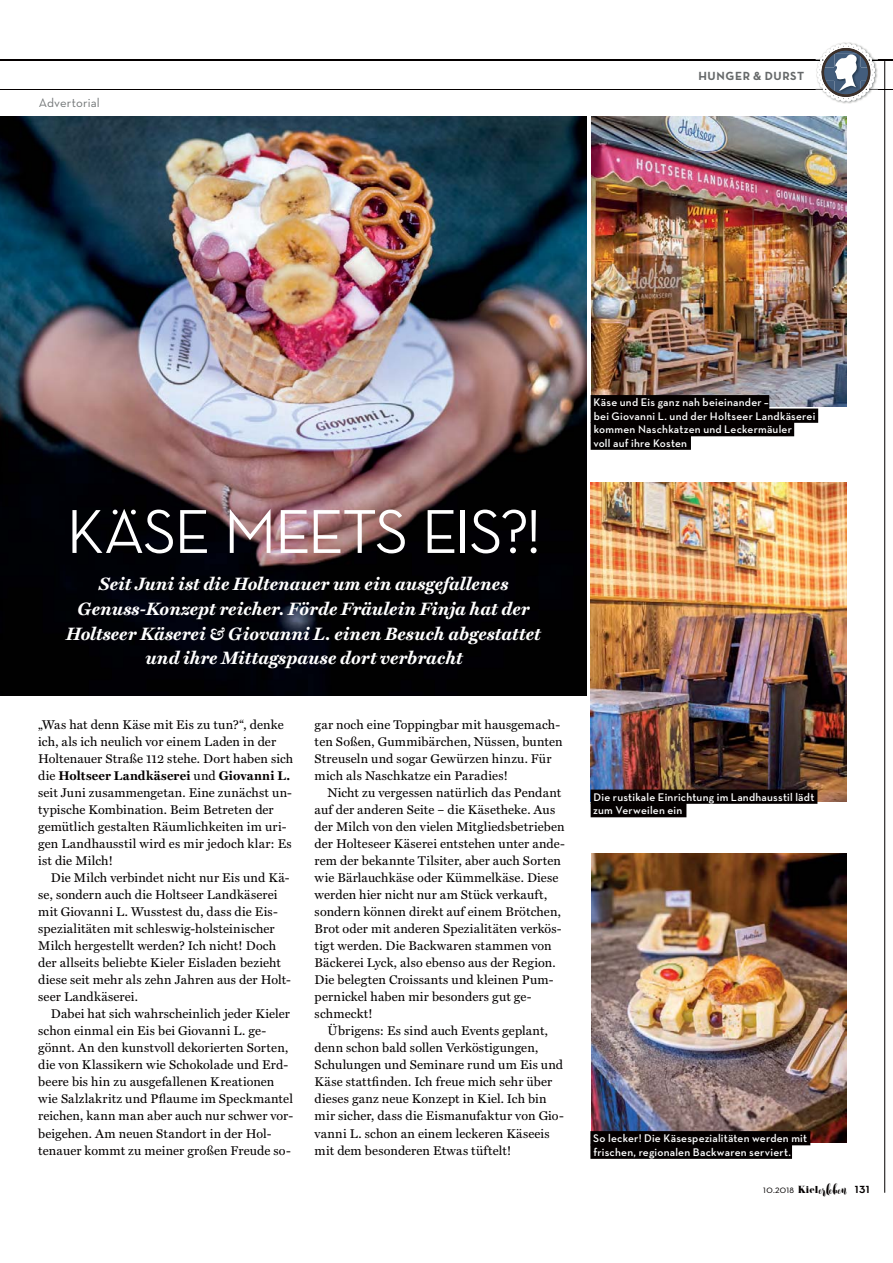
<style>
.page{position:relative;width:893px;height:1263px;background:#fff}
.page>*{position:absolute;margin:0;border:0;box-sizing:border-box;transform-origin:0 0}
.t1{font:500 63px "Neutra Disp";letter-spacing:-.02em;color:#fff}
.t2{font:italic 700 18px/24.6px "Miller Text";letter-spacing:.005em;color:#fff;text-align:center}
.t3{font:700 13.5px "Neutra Disp";color:#040000}
.t4{font:12.75px/17px "Miller Text";letter-spacing:.01em;color:#040000}
.t5{font:12.75px "Neutra Text";letter-spacing:.015em;color:#717576}
.t6{font:700 12px "Neutra Text";letter-spacing:.045em;color:#66696a}
.t7{font:600 11.25px/13.5px "Neutra Text";letter-spacing:.02em;color:#fff}
.t8{font:500 10.5px "Neutra Disp";letter-spacing:.025em;color:#040000}
.s1{font-weight:700}
.s2{font-family:"Pistilli";font-weight:400;font-size:9.15px}
</style>
<div class="page">
<img style="left:0;top:117px;width:587px;height:578px">
<img style="left:591px;top:483px;width:255px;height:318px">
<img style="left:591px;top:854px;width:255px;height:289px">
<img style="left:591px;top:117px;width:255px;height:289px">
<div style="left:591px;top:395px;width:178px;height:14px;background:#040000"></div>
<div style="left:591px;top:409px;width:227px;height:14px;background:#040000"></div>
<div style="left:591px;top:422px;width:203px;height:14px;background:#040000"></div>
<div style="left:591px;top:436px;width:100px;height:14px;background:#040000"></div>
<div style="left:591px;top:790px;width:226px;height:14px;background:#040000"></div>
<div style="left:591px;top:803px;width:95px;height:14px;background:#040000"></div>
<div style="left:590px;top:1131px;width:220px;height:14px;background:#040000"></div>
<div style="left:590px;top:1145px;width:202px;height:14px;background:#040000"></div>
<hr style="left:0;top:89px;width:893px;height:1px;background:#040000">
<hr style="left:0;top:60px;width:893px;height:1px;background:#040000">
<hr style="left:884px;top:61px;width:1px;height:1132px;background:#040000">
<img style="left:838px;top:42px;width:40px;height:62px">
<svg style="left:816px;top:43px;width:59px;height:59px"></svg>
<p class="t5" style="left:39px;top:95px;width:63px">Advertorial</p>
<p class="t6" style="left:698px;top:69px;width:107px">HUNGER &amp; DURST</p>
<h1 class="t1" style="left:67px;top:497px;width:475px">KÄSE MEETS EIS?!</h1>
<h2 class="t2" style="left:66px;top:573px;width:476px">Seit Juni ist die Holtenauer um ein ausgefallenes Genuss-Konzept reicher. Förde Fräulein Finja hat der Holtseer Käserei &amp; Giovanni L. einen Besuch abgestattet und ihre Mittagspause dort verbracht</h2>
<p class="t4" style="left:38px;top:717px;width:257px">„Was hat denn Käse mit Eis zu tun?“, denke ich, als ich neulich vor einem Laden in der Holtenauer Straße 112 stehe. Dort haben sich die <span class="s1">Holtseer Landkäserei</span> und <span class="s1">Giovanni L. </span>seit Juni zusammengetan. Eine zunächst un&shy;typische Kombination. Beim Betreten der gemütlich gestalten Räumlichkeiten im uri&shy;gen Landhausstil wird es mir jedoch klar: Es ist die Milch!</p>
<p class="t4" style="left:38px;top:870px;width:254px;text-indent:13px">Die Milch verbindet nicht nur Eis und Kä&shy;se, sondern auch die Holtseer Landkäserei mit Giovanni L. Wusstest du, dass die Eis&shy;spezialitäten mit schleswig-holsteinischer Milch hergestellt werden? Ich nicht! Doch der allseits beliebte Kieler Eisladen bezieht diese seit mehr als zehn Jahren aus der Holt&shy;seer Landkäserei.</p>
<p class="t4" style="left:38px;top:1006px;width:257px;text-indent:13px">Dabei hat sich wahrscheinlich jeder Kieler schon einmal ein Eis bei Giovanni L. ge&shy;gönnt. An den kunstvoll dekorierten Sorten, die von Klassikern wie Schokolade und Erd&shy;beere bis hin zu ausgefallenen Kreationen wie Salzlakritz und Pflaume im Speckmantel reichen, kann man aber auch nur schwer vor&shy;beigehen. Am neuen Standort in der Hol&shy;tenauer kommt zu meiner großen Freude so-</p>
<p class="t4" style="left:315px;top:717px;width:249px">gar noch eine Toppingbar mit hausgemach&shy;ten Soßen, Gummibärchen, Nüssen, bunten Streuseln und sogar Gewürzen hinzu. Für mich als Naschkatze ein Paradies!</p>
<p class="t4" style="left:315px;top:785px;width:252px;text-indent:13px">Nicht zu vergessen natürlich das Pendant auf der anderen Seite – die Käsetheke. Aus der Milch von den vielen Mitgliedsbetrieben der Holteseer Käserei entstehen unter ande&shy;rem der bekannte Tilsiter, aber auch Sorten wie Bärlauchkäse oder Kümmelkäse. Diese werden hier nicht nur am Stück verkauft, sondern können direkt auf einem Brötchen, Brot oder mit anderen Spezialitäten verkös&shy;tigt werden. Die Backwaren stammen von Bäckerei Lyck, also ebenso aus der Region.<br>Die belegten Croissants und kleinen Pum&shy;pernickel haben mir besonders gut ge&shy;schmeckt!</p>
<p class="t4" style="left:315px;top:1024px;width:251px;text-indent:13px">Übrigens: Es sind auch Events geplant, denn schon bald sollen Verköstigungen, Schulungen und Seminare rund um Eis und Käse stattfinden. Ich freue mich sehr über dieses ganz neue Konzept in Kiel. Ich bin mir sicher, dass die Eismanufaktur von Gio&shy;vanni L. schon an einem leckeren Käseeis mit dem besonderen Etwas tüftelt!</p>
<p class="t7" style="left:593px;top:397px;width:223px">Käse und Eis ganz nah beieinander –<br>bei Giovanni L. und der Holtseer Landkäserei kommen Naschkatzen und Leckermäuler<br>voll auf ihre Kosten</p>
<p class="t7" style="left:593px;top:791px;width:223px">Die rustikale Einrichtung im Landhausstil lädt zum Verweilen ein</p>
<p class="t7" style="left:593px;top:1133px;width:215px">So lecker! Die Käsespezialitäten werden mit frischen, regionalen Backwaren serviert.</p>
<p class="t8" style="left:763px;top:1183px;width:57px">10.2018 <span class="s2">Kiel</span></p>
<p class="t3" style="left:855px;top:1180px;width:16px">131</p>
</div>
